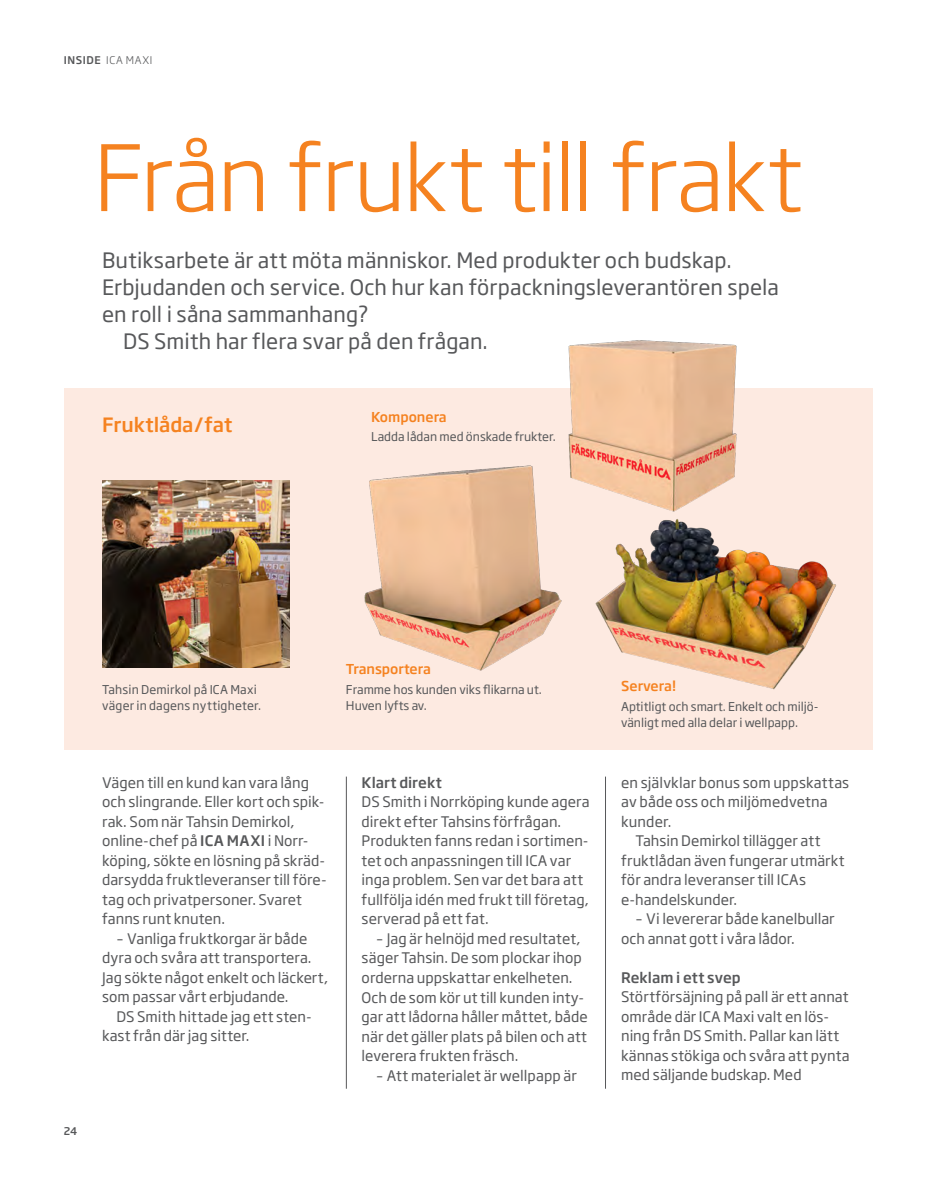
<style>
.page{position:relative;width:936px;height:1191px;background:#fff}
.page>*{position:absolute;margin:0;border:0;box-sizing:border-box;transform-origin:0 0}
.t1{font:300 90px "Soho Gothic Pro";letter-spacing:-.02em;color:#f58220}
.t2{font:21px "Soho Gothic Pro";letter-spacing:.005em;color:#57585a}
.t3{font:500 19.5px "Soho Gothic Pro";letter-spacing:-.005em;color:#f58220}
.t4{font:14.4px/19.5px "Soho Gothic Pro";letter-spacing:.005em;color:#57585a}
.t5{font:500 14.4px "Soho Gothic Pro";letter-spacing:.005em;color:#57585a}
.t6{font:500 13.5px "Soho Gothic Pro";color:#f58220}
.t7{font:12px/16.5px "Soho Gothic Pro";color:#57585a}
.t8{font:300 10.5px "Soho Gothic Pro";letter-spacing:.065em;color:#57585a}
.t9{font:500 10.5px "Soho Gothic Pro";color:#57585a}
.s1{font-weight:500}
</style>
<div class="page">
<div style="left:64px;top:388px;width:808px;height:362px;background:#fdeae1"></div>
<img style="left:568px;top:340px;width:169px;height:170px">
<img style="left:364px;top:455px;width:219px;height:216px">
<img style="left:595px;top:510px;width:241px;height:180px">
<hr style="left:346px;top:776px;width:1px;height:312px;background:#57585a">
<hr style="left:605px;top:776px;width:1px;height:312px;background:#57585a">
<img style="left:102px;top:480px;width:187px;height:187px">
<p class="t8" style="left:64px;top:51px;width:90px"><span class="s1">INSIDE</span> ICA MAXI</p>
<h1 class="t1" style="left:94px;top:108px;width:710px">Från frukt till frakt</h1>
<h2 class="t2" style="left:102px;top:244px;width:631px">Butiksarbete är att möta människor. Med produkter och budskap.</h2>
<h2 class="t2" style="left:102px;top:271px;width:678px">Erbjudanden och service. Och hur kan förpackningsleverantören spela</h2>
<h2 class="t2" style="left:102px;top:298px;width:268px">en roll i såna sammanhang?</h2>
<h2 class="t2" style="left:123px;top:325px;width:366px">DS Smith har flera svar på den frågan.</h2>
<h3 class="t3" style="left:102px;top:409px;width:132px">Fruktlåda/fat</h3>
<p class="t6" style="left:371px;top:406px;width:77px">Komponera</p>
<p class="t7" style="left:371px;top:428px;width:186px">Ladda lådan med önskade frukter.</p>
<p class="t9" style="left:64px;top:1123px;width:15px">24</p>
<p class="t7" style="left:102px;top:680px;width:161px">Tahsin Demirkol på ICA Maxi väger in dagens nyttigheter.</p>
<p class="t4" style="left:102px;top:772px;width:226px">Vägen till en kund kan vara lång och slingrande. Eller kort och spik&shy;rak. Som när Tahsin Demirkol, online-chef på <span class="s1">ICA MAXI</span> i Norr&shy;köping, sökte en lösning på skräd&shy;darsydda fruktleveranser till före&shy;tag och privatpersoner. Svaret fanns runt knuten.</p>
<p class="t4" style="left:102px;top:928px;width:227px;text-indent:14px">– Vanliga fruktkorgar är både dyra och svåra att transportera.<br>Jag sökte något enkelt och läckert, som passar vårt erbjudande.</p>
<p class="t4" style="left:102px;top:1006px;width:211px;text-indent:14px">DS Smith hittade jag ett sten&shy;kast från där jag sitter.</p>
<p class="t6" style="left:346px;top:659px;width:86px">Transportera</p>
<p class="t7" style="left:346px;top:680px;width:197px">Framme hos kunden viks flikarna ut.<br>Huven lyfts av.</p>
<p class="t6" style="left:621px;top:676px;width:57px">Servera!</p>
<p class="t7" style="left:621px;top:697px;width:199px">Aptitligt och smart. Enkelt och miljö&shy;vänligt med alla delar i wellpapp.</p>
<p class="t5" style="left:361px;top:771px;width:82px">Klart direkt</p>
<p class="t4" style="left:361px;top:791px;width:229px">DS Smith i Norrköping kunde agera direkt efter Tahsins förfrågan.<br>Produkten fanns redan i sortimen&shy;tet och anpassningen till ICA var inga problem. Sen var det bara att fullfölja idén med frukt till företag, serverad på ett fat.</p>
<p class="t4" style="left:361px;top:928px;width:228px;text-indent:14px">– Jag är helnöjd med resultatet, säger Tahsin. De som plockar ihop orderna uppskattar enkelheten.<br>Och de som kör ut till kunden inty&shy;gar att lådorna håller måttet, både när det gäller plats på bilen och att leverera frukten fräsch.</p>
<p class="t4" style="left:376px;top:1064px;width:202px">– Att materialet är wellpapp är</p>
<p class="t4" style="left:621px;top:772px;width:229px">en självklar bonus som uppskattas</p>
<p class="t4" style="left:621px;top:791px;width:208px">av både oss och miljömedvetna</p>
<p class="t4" style="left:621px;top:811px;width:52px">kunder.</p>
<p class="t4" style="left:635px;top:830px;width:186px">Tahsin Demirkol tillägger att</p>
<p class="t4" style="left:621px;top:850px;width:225px">fruktlådan även fungerar utmärkt</p>
<p class="t4" style="left:621px;top:869px;width:186px">för andra leveranser till ICAs</p>
<p class="t4" style="left:621px;top:889px;width:118px">e-handelskunder.</p>
<p class="t4" style="left:621px;top:908px;width:215px;text-indent:14px">– Vi levererar både kanelbullar och annat gott i våra lådor.</p>
<p class="t5" style="left:621px;top:966px;width:121px">Reklam i ett svep</p>
<p class="t4" style="left:621px;top:986px;width:230px">Störtförsäjning på pall är ett annat område där ICA Maxi valt en lös&shy;ning från DS Smith. Pallar kan lätt kännas stökiga och svåra att pynta med säljande budskap. Med</p>
</div>
